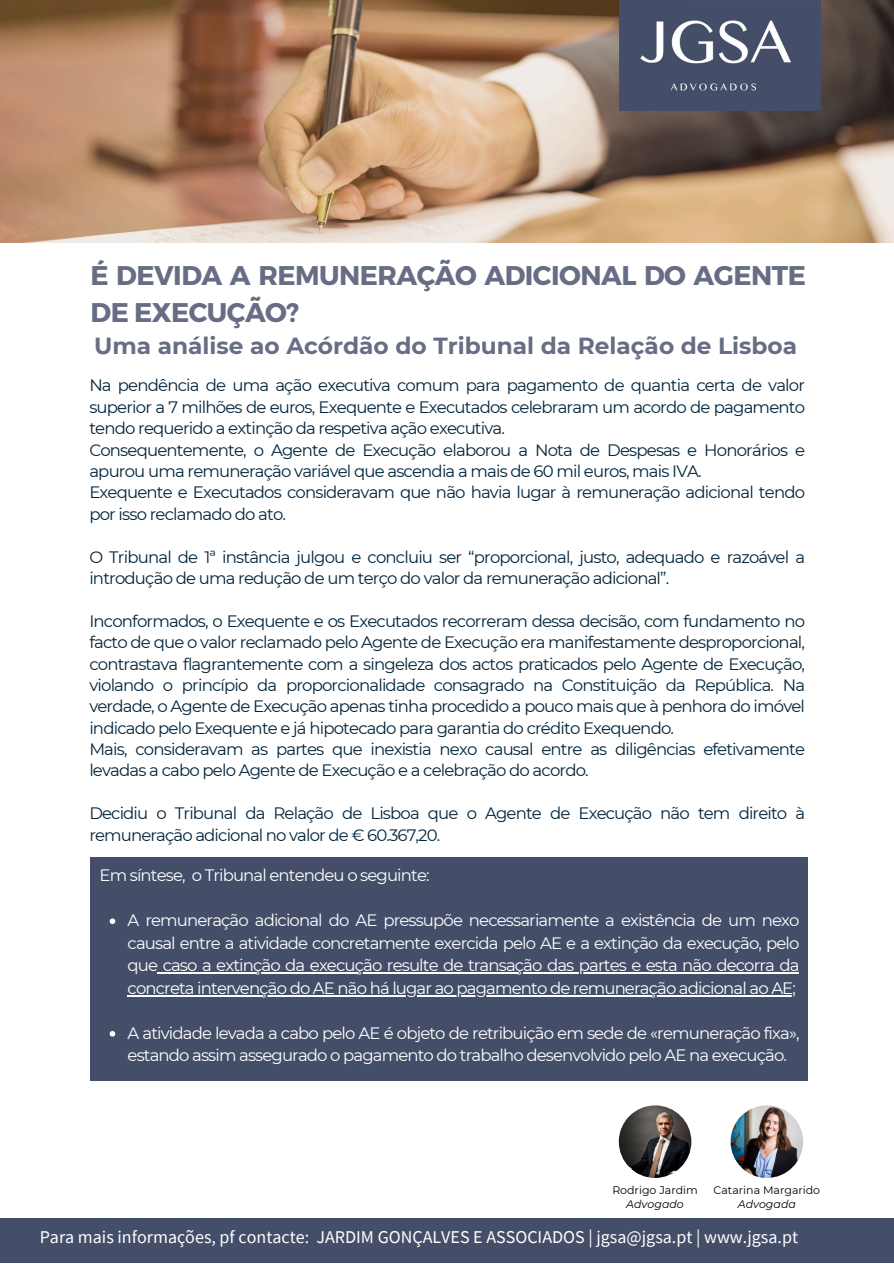
<style>
.page{position:relative;width:894px;height:1264px;background:#fff}
.page>*{position:absolute;margin:0;border:0;box-sizing:border-box;transform-origin:0 0}
.t1{font:700 27px/37.2px "Montserrat";letter-spacing:-.02em;color:#676d84}
.t2{font:700 23.25px "Montserrat";color:#676d84}
.t3{font:18px "Source Sans Pro";color:#fff}
.t4{font:16.5px/21.3px "Montserrat";letter-spacing:-.05em;color:#02243b}
.t5{font:16.5px/22.5px "Montserrat";letter-spacing:-.05em;color:#fff;text-align:justify}
.t6{font:10.95px "Montserrat";color:#000}
.t7{font:italic 10.95px "Montserrat";color:#000}
</style>
<div class="page">
<img style="left:0;top:0;width:893px;height:243px">
<img style="left:619px;top:0;width:201px;height:110px">
<div style="left:90px;top:857px;width:717px;height:223px;background:#454e69"></div>
<svg style="left:110px;top:918px;width:5px;height:6px"></svg>
<hr style="left:157px;top:972px;width:641px;height:1px;background:#fff">
<hr style="left:127px;top:994px;width:667px;height:2px;background:#fff">
<svg style="left:110px;top:1031px;width:5px;height:5px"></svg>
<img style="left:730px;top:1105px;width:72px;height:72px;border-radius:50%">
<div style="left:0;top:1218px;width:893px;height:45px;background:#454e69"></div>
<img style="left:618px;top:1105px;width:73px;height:72px;border-radius:50%">
<h1 class="t1" style="left:90px;top:255px;width:716px">É DEVIDA A REMUNERAÇÃO ADICIONAL DO AGENTE<br>DE EXECUÇÃO?</h1>
<p class="t2" style="left:94px;top:331px;width:704px">Uma análise ao Acórdão do Tribunal da Relação de Lisboa</p>
<h3 class="t4" style="left:89px;top:375px;width:717px">Na pendência de uma ação executiva comum para pagamento de quantia certa de valor superior a 7 milhões de euros, Exequente e Executados celebraram um acordo de pagamento tendo requerido a extinção da respetiva ação executiva.<br>Consequentemente, o Agente de Execução elaborou a Nota de Despesas e Honorários e apurou uma remuneração variável que ascendia a mais de 60 mil euros, mais IVA.<br>Exequente e Executados consideravam que não havia lugar à remuneração adicional tendo por isso reclamado do ato.</h3>
<h3 class="t4" style="left:89px;top:546px;width:717px">O Tribunal de 1ª instância julgou e concluiu ser “proporcional, justo, adequado e razoável a introdução de uma redução de um terço do valor da remuneração adicional”.</h3>
<p class="t4" style="left:89px;top:610px;width:717px">Inconformados, o Exequente e os Executados recorreram dessa decisão, com fundamento no facto de que o valor reclamado pelo Agente de Execução era manifestamente desproporcional, contrastava flagrantemente com a singeleza dos actos praticados pelo Agente de Execução, violando o princípio da proporcionalidade consagrado na Constituição da República. Na verdade, o Agente de Execução apenas tinha procedido a pouco mais que à penhora do imóvel indicado pelo Exequente e já hipotecado para garantia do crédito Exequendo.<br>Mais, consideravam as partes que inexistia nexo causal entre as diligências efetivamente levadas a cabo pelo Agente de Execução e a celebração do acordo.</p>
<p class="t4" style="left:89px;top:802px;width:717px">Decidiu o Tribunal da Relação de Lisboa que o Agente de Execução não tem direito à remuneração adicional no valor de € 60.367,20.</p>
<h2 class="t5" style="left:99px;top:864px;width:331px">Em síntese, o Tribunal entendeu o seguinte:</h2>
<h3 class="t5" style="left:127px;top:909px;width:673px">A remuneração adicional do AE pressupõe necessariamente a existência de um nexo causal entre a atividade concretamente exercida pelo AE e a extinção da execução, pelo que caso a extinção da execução resulte de transação das partes e esta não decorra da</h3>
<h3 class="t5" style="left:127px;top:976px;width:669px">concreta intervenção do AE não há lugar ao pagamento de remuneração adicional ao AE;</h3>
<h3 class="t5" style="left:127px;top:1021px;width:673px">A atividade levada a cabo pelo AE é objeto de retribuição em sede de «remuneração fixa», estando assim assegurado o pagamento do trabalho desenvolvido pelo AE na execução.</h3>
<h3 class="t6" style="left:612px;top:1182px;width:87px">Rodrigo Jardim</h3>
<p class="t7" style="left:626px;top:1197px;width:59px">Advogado</p>
<p class="t6" style="left:713px;top:1183px;width:108px">Catarina Margarido</p>
<p class="t7" style="left:737px;top:1197px;width:60px">Advogada</p>
<p class="t3" style="left:40px;top:1224px;width:759px">Para mais informações, pf contacte: JARDIM GONÇALVES E ASSOCIADOS | jgsa@jgsa.pt | www.jgsa.pt</p>
</div>
